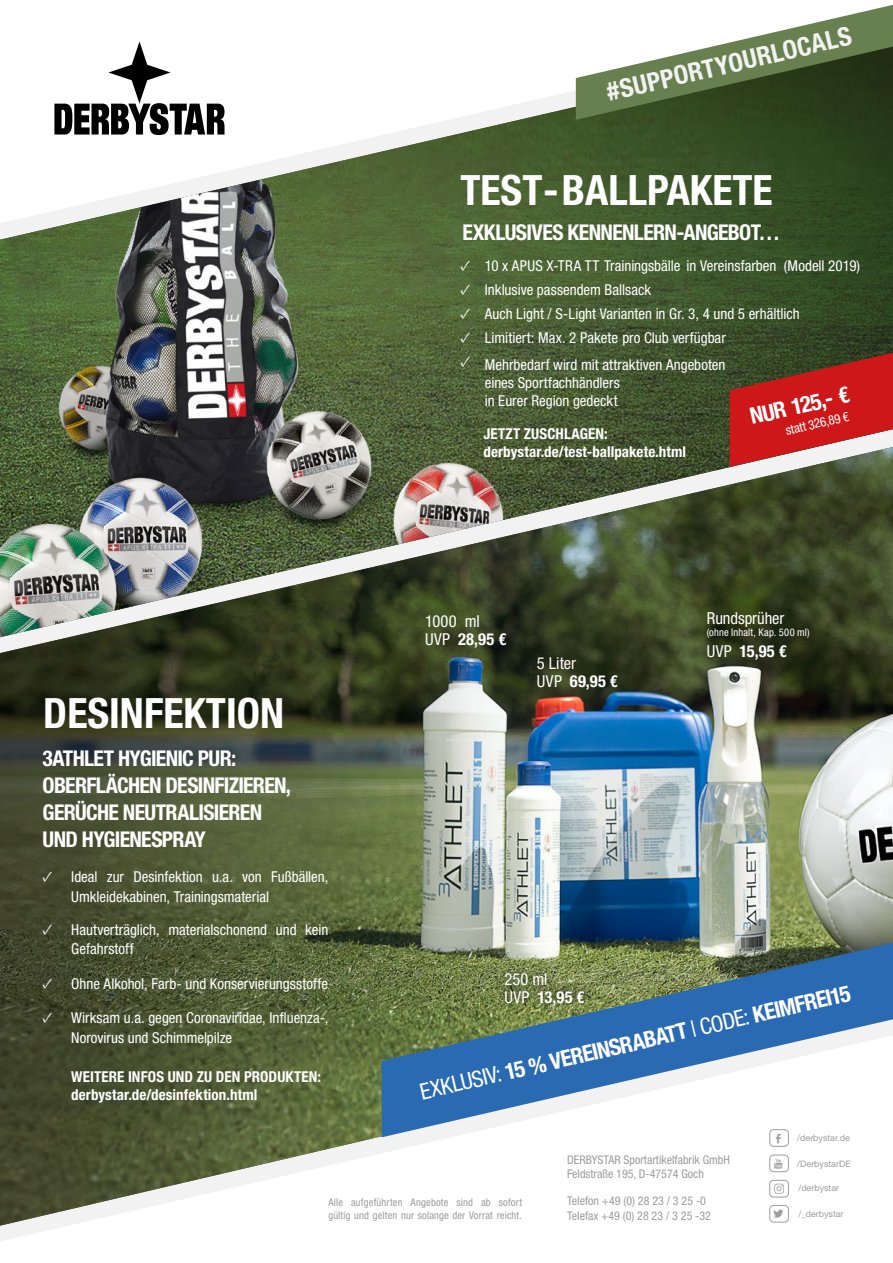
<style>
.page{position:relative;width:893px;height:1263px;background:#fff}
.page>*{position:absolute;margin:0;border:0;box-sizing:border-box;transform-origin:0 0}
.t1{font:700 condensed 41.85px "Helvetica Neue LT Std";color:#fff}
.t2{font:700 condensed 25.95px "Helvetica Neue LT Std";color:#f2f2f2}
.t3{font:700 condensed 22.65px "Helvetica Neue LT Std";color:#fff}
.t4{font:700 condensed 21.75px/27px "Helvetica Neue LT Std";letter-spacing:-.03em;color:#fff}
.t5{font:condensed 16.5px/18px "Helvetica Neue LT Std";letter-spacing:-.005em;color:#fff}
.t6{font:700 condensed 16.5px "Helvetica Neue LT Std";color:#fff}
.t7{font:condensed 15px/19.5px "Helvetica Neue LT Std";color:#fff}
.t8{font:700 condensed 15px/18px "Helvetica Neue LT Std";letter-spacing:.01em;color:#fff}
.t9{font:15px/24px "Minion Pro";color:#fff;text-align:justify}
.t10{font:condensed 12.9px "Helvetica Neue LT Std";color:#fff}
.t11{font:condensed 12px/13.5px "Helvetica Neue LT Std";color:#9d9d9c}
.t12{font:condensed 10.5px/12.6px "Helvetica Neue LT Std";letter-spacing:.01em;color:#9d9d9c}
.t13{font:condensed 10.5px "Helvetica Neue LT Std";letter-spacing:.015em;color:#fff}
.t14{font:8.85px "Helvetica Neue LT Pro";color:#9d9d9c}
.s1{font-weight:700}
.s2{font-weight:400}
</style>
<div class="page">
<img style="left:0;top:78px;width:893px;height:369px">
<img style="left:0;top:447px;width:893px;height:779px">
<svg style="left:382px;top:943px;width:511px;height:194px"></svg>
<svg style="left:730px;top:353px;width:163px;height:114px;background:#b23c37"></svg>
<svg style="left:576px;top:5px;width:317px;height:115px"></svg>
<div style="left:769px;top:1129px;width:20px;height:18px;border:1px solid #9d9d9c;border-radius:4px"></div>
<div style="left:769px;top:1154px;width:20px;height:18px;border:1px solid #9d9d9c;border-radius:4px"></div>
<svg style="left:54px;top:41px;width:171px;height:94px"></svg>
<div style="left:769px;top:1180px;width:20px;height:17px;border:1px solid #9d9d9c;border-radius:4px"></div>
<svg style="left:774px;top:1184px;width:10px;height:10px"></svg>
<div style="left:769px;top:1205px;width:20px;height:17px;border:1px solid #9d9d9c;border-radius:4px"></div>
<svg style="left:776px;top:1133px;width:5px;height:10px"></svg>
<svg style="left:774px;top:1159px;width:9px;height:9px"></svg>
<svg style="left:773px;top:1210px;width:10px;height:8px"></svg>
<h2 class="t2" style="left:604px;top:76px;width:252px;rotate:-13deg">#SUPPORTYOURLOCALS</h2>
<h1 class="t1" style="left:460px;top:164px;width:314px">TEST-BALLPAKETE</h1>
<h3 class="t4" style="left:463px;top:219px;width:319px">EXKLUSIVES KENNENLERN-ANGEBOT…</h3>
<p class="t9" style="left:460px;top:253px;width:12px">✓ ✓ ✓ ✓ ✓</p>
<p class="t7" style="left:485px;top:254px;width:377px;line-height:24px">10 x APUS X-TRA TT Trainingsbälle in Vereinsfarben (Modell 2019)<br>Inklusive passendem Ballsack<br>Auch Light / S-Light Varianten in Gr. 3, 4 und 5 erhältlich<br>Limitiert: Max. 2 Pakete pro Club verfügbar</p>
<p class="t7" style="left:485px;top:356px;width:242px;line-height:18px">Mehrbedarf wird mit attraktiven Angeboten eines Sportfachhändlers<br>in Eurer Region gedeckt</p>
<h3 class="t3" style="left:747px;top:403px;width:103px;rotate:-13deg">NUR 125,- €</h3>
<p class="t10" style="left:784px;top:423px;width:66px;rotate:-13deg">statt 326,89 €</p>
<p class="t8" style="left:483px;top:424px;width:204px">JETZT ZUSCHLAGEN: derbystar.de/test-ballpakete.html</p>
<h1 class="t1" style="left:43px;top:688px;width:242px">DESINFEKTION</h1>
<h3 class="t4" style="left:43px;top:745px;width:250px">3ATHLET HYGIENIC PUR:<br>OBERFLÄCHEN DESINFIZIEREN,<br>GERÜCHE NEUTRALISIEREN<br>UND HYGIENESPRAY</h3>
<p class="t9" style="left:43px;top:865px;width:12px">✓</p>
<p class="t9" style="left:43px;top:917px;width:12px">✓</p>
<p class="t9" style="left:43px;top:971px;width:12px">✓</p>
<p class="t9" style="left:43px;top:1006px;width:12px">✓</p>
<p class="t7" style="left:71px;top:867px;width:259px">Ideal zur Desinfektion u.a. von Fußbällen,<br>Umkleidekabinen, Trainingsmaterial</p>
<p class="t7" style="left:71px;top:919px;width:259px">Hautverträglich, materialschonend und kein<br>Gefahrstoff</p>
<p class="t7" style="left:71px;top:973px;width:258px">Ohne Alkohol, Farb- und Konservierungsstoffe</p>
<p class="t7" style="left:71px;top:1008px;width:259px">Wirksam u.a. gegen Coronaviridae, Influenza-,<br>Norovirus und Schimmelpilze</p>
<p class="t8" style="left:71px;top:1068px;width:251px">WEITERE INFOS UND ZU DEN PRODUKTEN: derbystar.de/desinfektion.html</p>
<p class="t5" style="left:425px;top:612px;width:83px">1000 ml<br>UVP <span class="s1">28,95 €</span></p>
<p class="t5" style="left:537px;top:654px;width:82px">5 Liter<br>UVP <span class="s1">69,95 €</span></p>
<p class="t5" style="left:707px;top:609px;width:79px">Rundsprüher</p>
<p class="t13" style="left:707px;top:626px;width:105px">(ohne Inhalt, Kap. 500 ml)</p>
<p class="t6" style="left:707px;top:641px;width:81px"><span class="s2">UVP</span> 15,95 €</p>
<p class="t5" style="left:504px;top:969px;width:81px">250 ml<br>UVP <span class="s1">13,95 €</span></p>
<h3 class="t3" style="left:417px;top:1078px;width:443px;rotate:-13deg"><span class="s2">EXKLUSIV:</span> 15 % VEREINSRABATT <span class="s2">| CODE:</span> KEIMFREI15</h3>
<p class="t12" style="left:328px;top:1196px;width:195px">Alle aufgeführten Angebote sind ab sofort gültig und gelten nur solange der Vorrat reicht.</p>
<p class="t11" style="left:567px;top:1153px;width:164px">DERBYSTAR Sportartikelfabrik GmbH<br>Feldstraße 195, D-47574 Goch</p>
<p class="t11" style="left:567px;top:1193px;width:145px;line-height:15px">Telefon +49 (0) 28 23 / 3 25 -0<br>Telefax +49 (0) 28 23 / 3 25 -32</p>
<p class="t14" style="left:797px;top:1132px;width:54px">/derbystar.de</p>
<p class="t14" style="left:797px;top:1158px;width:55px">/DerbystarDE</p>
<p class="t14" style="left:798px;top:1182px;width:42px">/derbystar</p>
<p class="t14" style="left:798px;top:1208px;width:47px">/_derbystar</p>
</div>
